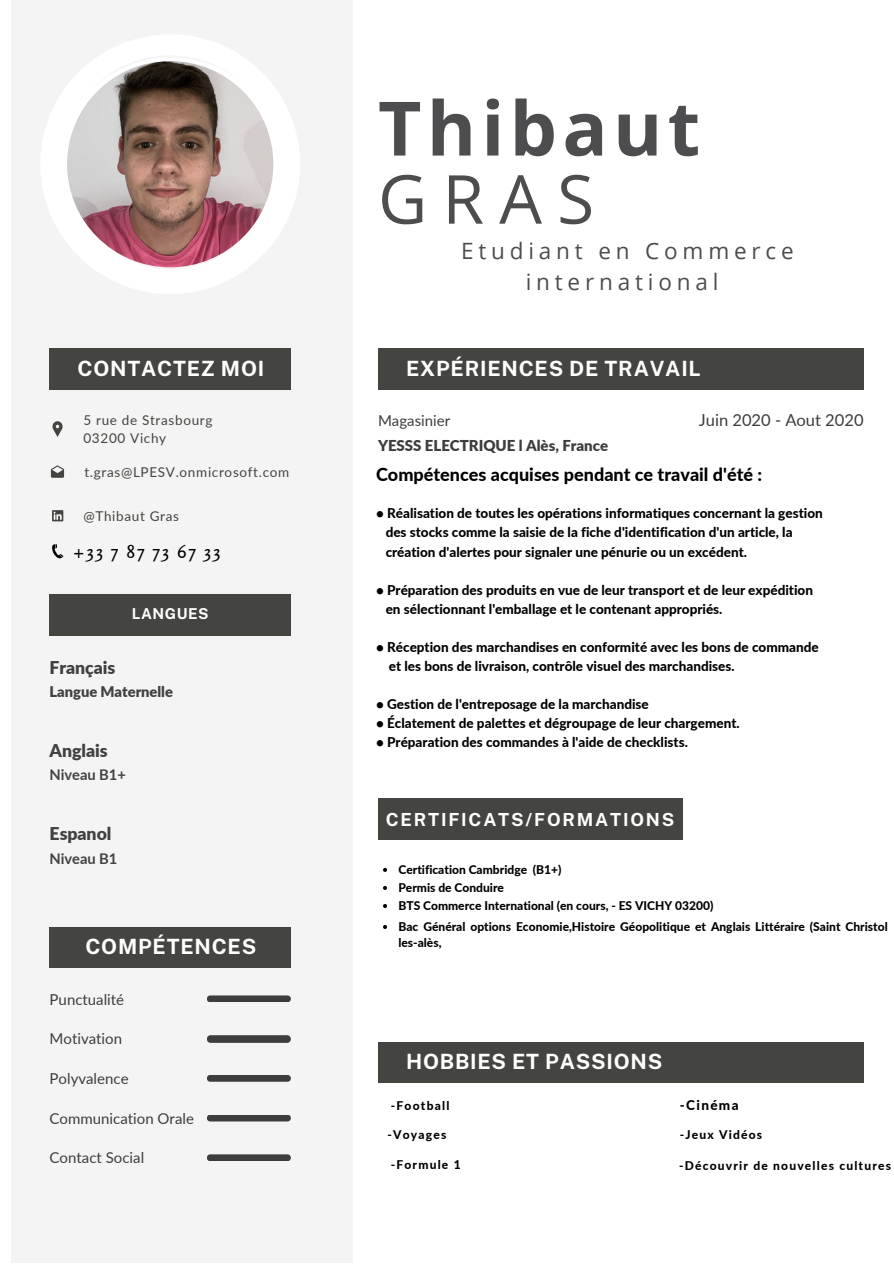
<style>
.page{position:relative;width:894px;height:1264px;background:#fff}
.page>*{position:absolute;margin:0;border:0;box-sizing:border-box;transform-origin:0 0}
.t1{font:700 75px "Open Sans";letter-spacing:.07em;color:#4d4d4f}
.t2{font:67.5px "Open Sans";color:#4d4d4f}
.t3{font:22.5px/30.5px "Open Sans";letter-spacing:.215em;color:#4d4d4f;text-align:center}
.t4{font:700 21px "Public Sans";letter-spacing:.035em;color:#fff}
.t5{font:800 18px "Lato";color:#000}
.t6{font:700 18px "Public Sans";letter-spacing:.1em;color:#fff}
.t7{font:18px "Rosario";letter-spacing:.1em;color:#000}
.t8{font:900 17.7px "Lato";letter-spacing:-.005em;color:#414042}
.t9{font:16.5px "Lato";color:#3d3d3d}
.t10{font:15px "Lato";color:#3d3d3d}
.t11{font:900 15px "Lato";color:#3d3d3d}
.t12{font:700 15px "Public Sans";letter-spacing:.035em;color:#fff}
.t13{font:700 14.7px "Lato";letter-spacing:-.005em;color:#414042}
.t14{font:900 14.7px "Lato";letter-spacing:-.005em;color:#414042}
.t15{font:800 13.5px/19px "Lato";color:#000}
.t16{font:13.5px/18px "Lato";letter-spacing:.05em;color:#444440}
.t17{font:800 12px/18px "Lato";color:#000}
.t18{font:800 12px "Lato";letter-spacing:.1em;color:#000}
</style>
<div class="page">
<div style="left:11px;top:0;width:341px;height:1262px;background:#f4f4f4"></div>
<div style="left:50px;top:348px;width:241px;height:41px;background:#444440"></div>
<div style="left:50px;top:594px;width:241px;height:41px;background:#444440"></div>
<svg style="left:52px;top:421px;width:11px;height:16px"></svg>
<svg style="left:51px;top:465px;width:13px;height:13px"></svg>
<svg style="left:52px;top:510px;width:11px;height:11px"></svg>
<svg style="left:54px;top:511px;width:8px;height:8px"></svg>
<div style="left:50px;top:926px;width:241px;height:41px;background:#444440"></div>
<svg style="left:207px;top:995px;width:84px;height:7px"></svg>
<svg style="left:207px;top:1035px;width:84px;height:7px"></svg>
<svg style="left:207px;top:1075px;width:84px;height:6px"></svg>
<svg style="left:207px;top:1115px;width:84px;height:6px"></svg>
<svg style="left:207px;top:1154px;width:84px;height:7px"></svg>
<div style="left:378px;top:348px;width:485px;height:41px;background:#444440"></div>
<div style="left:378px;top:1041px;width:485px;height:41px;background:#444440"></div>
<svg style="left:52px;top:544px;width:11px;height:14px"></svg>
<div style="left:378px;top:798px;width:304px;height:41px;background:#444440"></div>
<svg style="left:383px;top:868px;width:4px;height:3px"></svg>
<svg style="left:383px;top:886px;width:4px;height:4px"></svg>
<svg style="left:383px;top:904px;width:4px;height:4px"></svg>
<svg style="left:383px;top:925px;width:4px;height:4px"></svg>
<svg style="left:41px;top:35px;width:259px;height:259px"></svg>
<h3 class="t4" style="left:77px;top:355px;width:188px">CONTACTEZ MOI</h3>
<p class="t16" style="left:83px;top:411px;width:131px">5 rue de Strasbourg<br>03200 Vichy</p>
<p class="t16" style="left:84px;top:462px;width:206px">t.gras@LPESV.onmicrosoft.com</p>
<p class="t16" style="left:83px;top:506px;width:97px">@Thibaut Gras</p>
<h3 class="t7" style="left:73px;top:540px;width:149px">+33 7 87 73 67 33</h3>
<h3 class="t8" style="left:50px;top:656px;width:67px">Français</h3>
<p class="t12" style="left:132px;top:604px;width:78px">LANGUES</p>
<p class="t14" style="left:50px;top:682px;width:125px">Langue Maternelle</p>
<h3 class="t8" style="left:50px;top:739px;width:59px">Anglais</h3>
<p class="t13" style="left:50px;top:765px;width:78px">Niveau B1+</p>
<h3 class="t8" style="left:50px;top:823px;width:63px">Espanol</h3>
<p class="t13" style="left:50px;top:849px;width:69px">Niveau B1</p>
<h3 class="t4" style="left:85px;top:934px;width:172px">COMPÉTENCES</h3>
<p class="t10" style="left:50px;top:989px;width:76px">Punctualité</p>
<p class="t10" style="left:50px;top:1029px;width:74px">Motivation</p>
<p class="t10" style="left:50px;top:1069px;width:80px">Polyvalence</p>
<p class="t10" style="left:50px;top:1108px;width:146px">Communication Orale</p>
<p class="t10" style="left:50px;top:1148px;width:96px">Contact Social</p>
<h1 class="t1" style="left:378px;top:75px;width:323px">Thibaut</h1>
<h2 class="t2" style="left:378px;top:151px;width:217px">GRAS</h2>
<h3 class="t3" style="left:461px;top:235px;width:334px">Etudiant en Commerce international</h3>
<h3 class="t4" style="left:406px;top:355px;width:296px">EXPÉRIENCES DE TRAVAIL</h3>
<p class="t9" style="left:698px;top:409px;width:166px">Juin 2020 - Aout 2020</p>
<p class="t10" style="left:378px;top:411px;width:74px">Magasinier</p>
<h3 class="t5" style="left:376px;top:463px;width:387px">Compétences acquises pendant ce travail d'été :</h3>
<p class="t15" style="left:385px;top:503px;width:438px;text-indent:-10px">• Réalisation de toutes les opérations informatiques concernant la gestion des stocks comme la saisie de la fiche d'identification d'un article, la création d'alertes pour signaler une pénurie ou un excédent.</p>
<p class="t15" style="left:385px;top:580px;width:429px;text-indent:-10px">• Préparation des produits en vue de leur transport et de leur expédition en sélectionnant l'emballage et le contenant appropriés.</p>
<p class="t15" style="left:389px;top:637px;width:431px;text-indent:-13px">• Réception des marchandises en conformité avec les bons de commande et les bons de livraison, contrôle visuel des marchandises.</p>
<p class="t15" style="left:376px;top:694px;width:274px">• Gestion de l'entreposage de la marchandise</p>
<p class="t15" style="left:376px;top:713px;width:365px">• Éclatement de palettes et dégroupage de leur chargement.</p>
<p class="t15" style="left:376px;top:732px;width:313px">• Préparation des commandes à l'aide de checklists.</p>
<p class="t11" style="left:378px;top:436px;width:232px">YESSS ELECTRIQUE l Alès, France</p>
<h3 class="t6" style="left:386px;top:808px;width:290px">CERTIFICATS/FORMATIONS</h3>
<p class="t17" style="left:398px;top:860px;width:316px">Certification Cambridge (B1+)<br>Permis de Conduire<br>BTS Commerce International (en cours, - ES VICHY 03200)</p>
<p class="t17" style="left:398px;top:918px;width:490px;line-height:16px">Bac Général options Economie,Histoire Géopolitique et Anglais Littéraire (Saint Christol les-alès,</p>
<h3 class="t4" style="left:406px;top:1049px;width:257px">HOBBIES ET PASSIONS</h3>
<p class="t18" style="left:391px;top:1097px;width:60px">-Football</p>
<p class="t18" style="left:387px;top:1127px;width:60px">-Voyages</p>
<p class="t18" style="left:390px;top:1156px;width:71px">-Formule 1</p>
<p class="t15" style="left:679px;top:1095px;width:60px">-Cinéma</p>
<p class="t18" style="left:679px;top:1127px;width:84px">-Jeux Vidéos</p>
<p class="t18" style="left:679px;top:1158px;width:213px">-Découvrir de nouvelles cultures</p>
</div>
